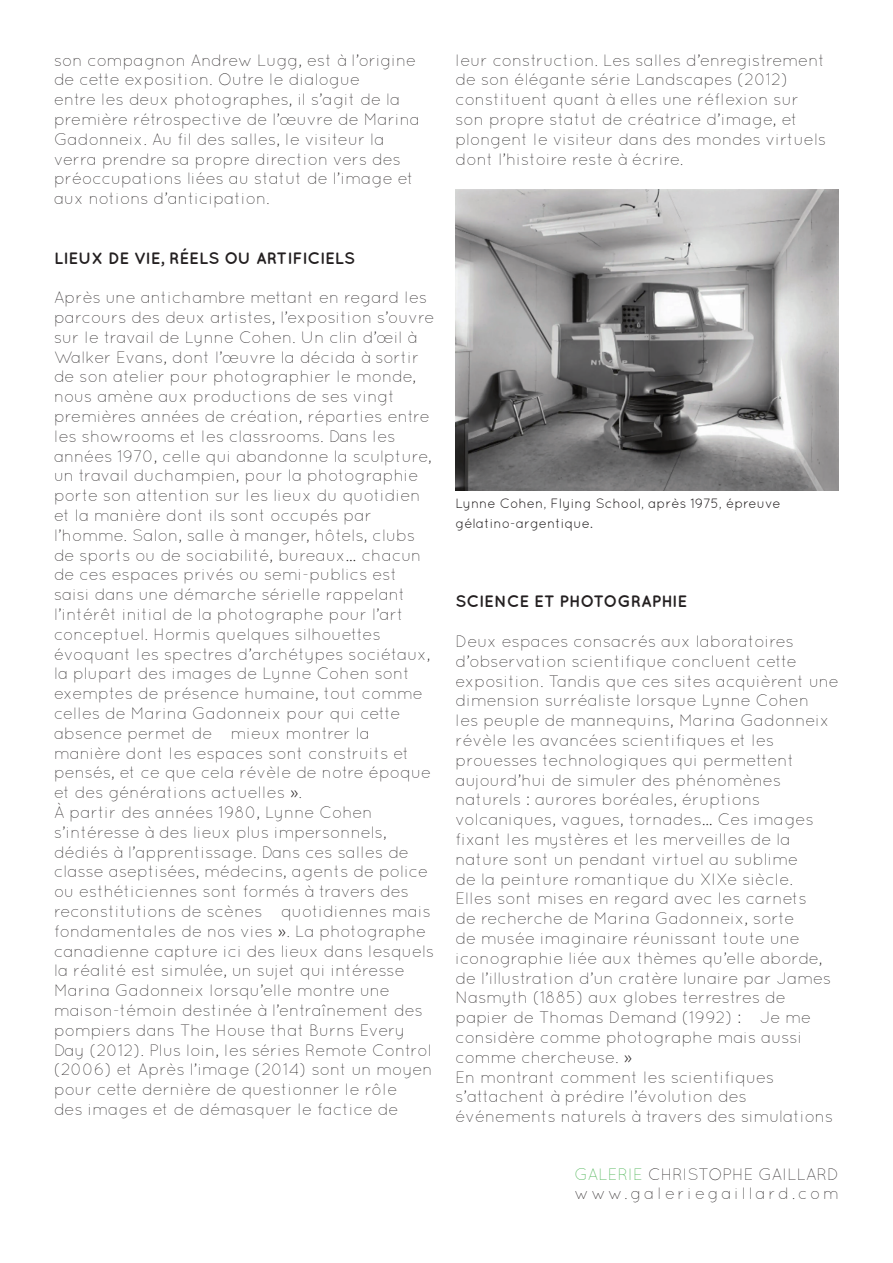
<style>
.page{position:relative;width:893px;height:1263px;background:#fff}
.page>*{position:absolute;margin:0;border:0;box-sizing:border-box;transform-origin:0 0}
.t1{font:300 16.5px/19.8px "Quicksand";color:#231f20}
.t2{font:700 16.5px "Quicksand";color:#231f20}
.t3{font:13.5px/19.8px "Quicksand";color:#231f20}
.s1{font-weight:400}
.s2{color:#3fae49}
</style>
<div class="page">
<img style="left:455px;top:189px;width:384px;height:301px">
<p class="t1" style="left:54px;top:50px;width:368px">son compagnon Andrew Lugg, est à l’origine de cette exposition. Outre le dialogue<br>entre les deux photographes, il s’agit de la première rétrospective de l’œuvre de Marina Gadonneix. Au fil des salles, le visiteur la verra prendre sa propre direction vers des préoccupations liées au statut de l’image et aux notions d’anticipation.</p>
<p class="t2" style="left:54px;top:248px;width:303px">LIEUX DE VIE, RÉELS OU ARTIFICIELS</p>
<p class="t1" style="left:54px;top:287px;width:382px">Après une antichambre mettant en regard les parcours des deux artistes, l’exposition s’ouvre sur le travail de Lynne Cohen. Un clin d’œil à Walker Evans, dont l’œuvre la décida à sortir de son atelier pour photographier le monde, nous amène aux productions de ses vingt premières années de création, réparties entre les showrooms et les classrooms. Dans les années 1970, celle qui abandonne la sculpture, un travail duchampien, pour la photographie porte son attention sur les lieux du quotidien et la manière dont ils sont occupés par l’homme. Salon, salle à manger, hôtels, clubs de sports ou de sociabilité, bureaux… chacun de ces espaces privés ou semi-publics est saisi dans une démarche sérielle rappelant l’intérêt initial de la photographe pour l’art conceptuel. Hormis quelques silhouettes évoquant les spectres d’archétypes sociétaux, la plupart des images de Lynne Cohen sont exemptes de présence humaine, tout comme celles de Marina Gadonneix pour qui cette absence permet de « mieux montrer la manière dont les espaces sont construits et pensés, et ce que cela révèle de notre époque et des générations actuelles <span class="s1">»</span>.<br>À partir des années 1980, Lynne Cohen s’intéresse à des lieux plus impersonnels, dédiés à l’apprentissage. Dans ces salles de classe aseptisées, médecins, agents de police ou esthéticiennes sont formés à travers des reconstitutions de scènes « quotidiennes mais fondamentales de nos vies <span class="s1">»</span>. La photographe canadienne capture ici des lieux dans lesquels la réalité est simulée, un sujet qui intéresse Marina Gadonneix lorsqu’elle montre une maison-témoin destinée à l’entraînement des pompiers dans The House that Burns Every Day (2012). Plus loin, les séries Remote Control (2006) et Après l’image (2014) sont un moyen pour cette dernière de questionner le rôle<br>des images et de démasquer le factice de</p>
<p class="t1" style="left:455px;top:50px;width:372px">leur construction. Les salles d’enregistrement de son élégante série Landscapes (2012) constituent quant à elles une réflexion sur son propre statut de créatrice d’image, et plongent le visiteur dans des mondes virtuels dont l’histoire reste à écrire.</p>
<p class="t3" style="left:455px;top:494px;width:327px">Lynne Cohen, Flying School, après 1975, épreuve gélatino-argentique.</p>
<p class="t2" style="left:455px;top:592px;width:233px">SCIENCE ET PHOTOGRAPHIE</p>
<p class="t1" style="left:455px;top:631px;width:385px">Deux espaces consacrés aux laboratoires d’observation scientifique concluent cette exposition. Tandis que ces sites acquièrent une dimension surréaliste lorsque Lynne Cohen<br>les peuple de mannequins, Marina Gadonneix révèle les avancées scientifiques et les prouesses technologiques qui permettent aujourd’hui de simuler des phénomènes naturels : aurores boréales, éruptions volcaniques, vagues, tornades… Ces images fixant les mystères et les merveilles de la nature sont un pendant virtuel au sublime<br>de la peinture romantique du XIXe siècle.<br>Elles sont mises en regard avec les carnets<br>de recherche de Marina Gadonneix, sorte<br>de musée imaginaire réunissant toute une iconographie liée aux thèmes qu’elle aborde, de l’illustration d’un cratère lunaire par James Nasmyth (1885) aux globes terrestres de papier de Thomas Demand (1992) : « Je me considère comme photographe mais aussi comme chercheuse. <span class="s1">»<br></span>En montrant comment les scientifiques s’attachent à prédire l’évolution des événements naturels à travers des simulations</p>
<p class="t1" style="left:574px;top:1164px;width:266px"><span class="s2">GALERIE</span> CHRISTOPHE GAILLARD www.galeriegaillard.com</p>
</div>
